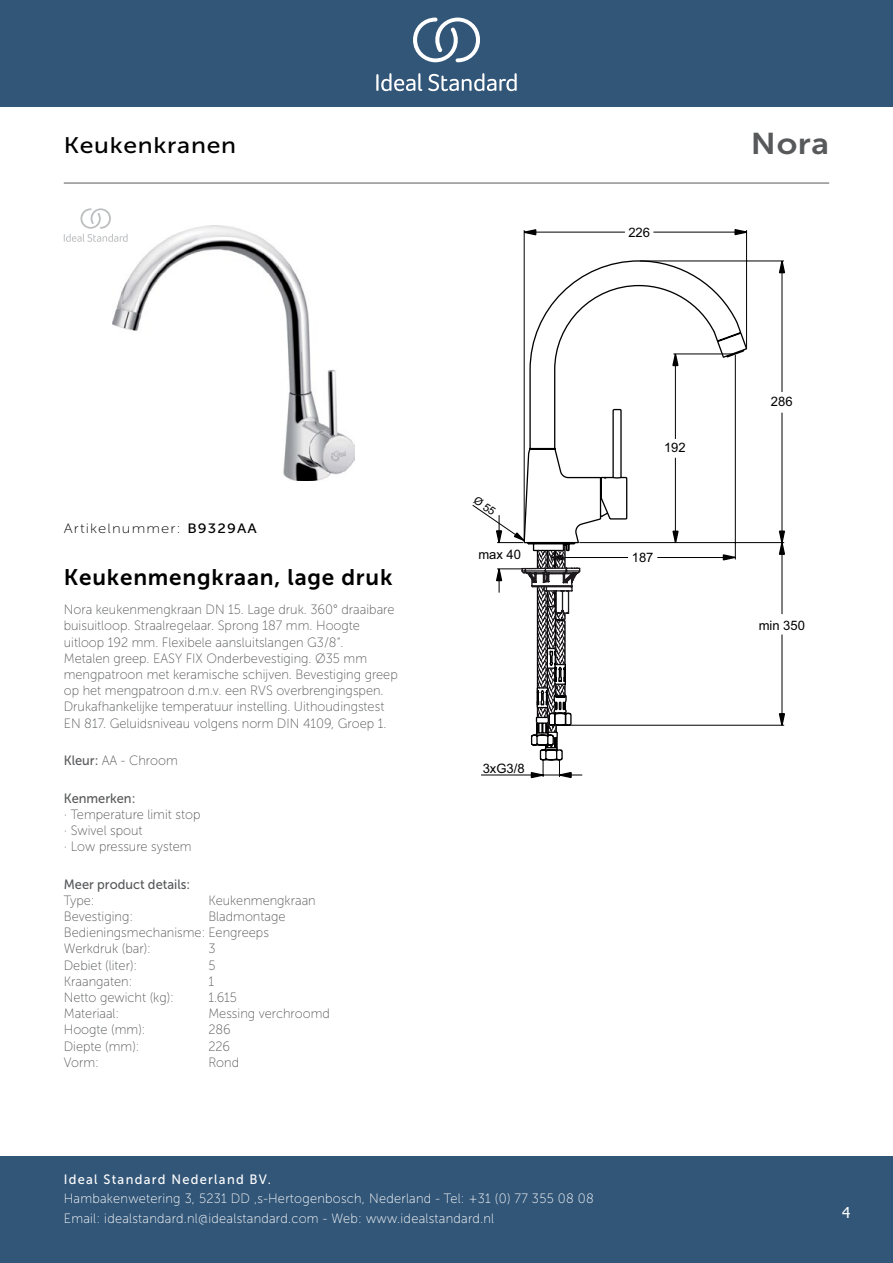
<style>
.page{position:relative;width:893px;height:1263px;background:#fff}
.page>*{position:absolute;margin:0;border:0;box-sizing:border-box;transform-origin:0 0}
.t1{font:30px "Museo Sans 700";color:#58595b;scale:1.1 1}
.t2{font:22.5px "Museo Sans 700";letter-spacing:.035em;color:#000}
.t3{font:22.5px "Museo Sans 500";letter-spacing:.03em;color:#000;scale:1.1 1}
.t4{font:15px "Tahoma";color:#fff}
.t5{font:13.5px/16.2px "Museo Sans 100";color:#58595b;scale:.95 1}
.t6{font:13.5px/19.5px "Museo Sans 100";letter-spacing:.02em;color:#fff;scale:.95 1}
.t7{font:13.5px "Museo Sans 500";color:#58595b;scale:.95 1}
.t8{font:13.5px "Museo Sans 500";letter-spacing:.1em;color:#fff;scale:.95 1}
.t9{font:13.5px "Museo Sans 100";letter-spacing:.075em;color:#000;scale:1.1 1}
.t10{font:13.05px "Arial";color:#000}
.s1{font-family:"Museo Sans 500"}
</style>
<div class="page">
<div style="left:0;top:1157px;width:893px;height:106px;background:#325678"></div>
<div style="left:0;top:0;width:893px;height:107px;background:#325678"></div>
<svg style="left:428px;top:73px;width:89px;height:18px"></svg>
<svg style="left:376px;top:73px;width:46px;height:18px"></svg>
<svg style="left:413px;top:18px;width:67px;height:44px"></svg>
<hr style="left:64px;top:183px;width:765px;height:1px;background:#58595b">
<img style="left:113px;top:225px;width:242px;height:255px">
<hr style="left:524px;top:232px;width:101px;height:1px;background:#000">
<hr style="left:653px;top:232px;width:94px;height:1px;background:#000">
<hr style="left:640px;top:261px;width:144px;height:1px;background:#000">
<hr style="left:782px;top:634px;width:1px;height:91px;background:#000">
<hr style="left:782px;top:413px;width:1px;height:201px;background:#000">
<hr style="left:782px;top:261px;width:1px;height:131px;background:#000">
<hr style="left:746px;top:230px;width:1px;height:118px;background:#000">
<hr style="left:579px;top:542px;width:205px;height:1px;background:#000">
<hr style="left:524px;top:230px;width:1px;height:312px;background:#000">
<hr style="left:570px;top:725px;width:214px;height:1px;background:#000">
<hr style="left:481px;top:775px;width:101px;height:1px;background:#000">
<svg style="left:523px;top:260px;width:225px;height:501px"></svg>
<svg style="left:671px;top:352px;width:8px;height:15px"></svg>
<svg style="left:671px;top:530px;width:9px;height:14px"></svg>
<svg style="left:722px;top:553px;width:14px;height:8px"></svg>
<svg style="left:778px;top:260px;width:8px;height:14px"></svg>
<svg style="left:778px;top:530px;width:7px;height:25px"></svg>
<svg style="left:778px;top:712px;width:7px;height:14px"></svg>
<svg style="left:530px;top:760px;width:14px;height:18px"></svg>
<svg style="left:558px;top:759px;width:14px;height:19px"></svg>
<svg style="left:523px;top:229px;width:14px;height:7px"></svg>
<svg style="left:734px;top:229px;width:14px;height:7px"></svg>
<svg style="left:64px;top:208px;width:64px;height:34px"></svg>
<svg style="left:472px;top:496px;width:109px;height:236px"></svg>
<h2 class="t3" style="left:64px;top:133px;width:158px">Keukenkranen</h2>
<h1 class="t1" style="left:751px;top:127px;width:73px">Nora</h1>
<p class="t10" style="left:628px;top:223px;width:23px">226</p>
<p class="t9" style="left:64px;top:521px;width:177px">Artikelnummer: <span class="s1">B9329AA</span></p>
<h2 class="t2" style="left:64px;top:565px;width:330px">Keukenmengkraan, lage druk</h2>
<p class="t5" style="left:64px;top:602px;width:353px">Nora keukenmengkraan DN 15. Lage druk. 360° draaibare buisuitloop. Straalregelaar. Sprong 187 mm. Hoogte uitloop 192 mm. Flexibele aansluitslangen G3/8“.<br>Metalen greep. EASY FIX Onderbevestiging. Ø35 mm mengpatroon met keramische schijven. Bevestiging greep op het mengpatroon d.m.v. een RVS overbrengingspen.<br>Drukafhankelijke temperatuur instelling. Uithoudingstest EN 817. Geluidsniveau volgens norm DIN 4109, Groep 1.</p>
<p class="t5" style="left:64px;top:752px;width:122px"><span class="s1">Kleur:</span> AA - Chroom</p>
<p class="t7" style="left:64px;top:790px;width:77px">Kenmerken:</p>
<p class="t5" style="left:64px;top:806px;width:145px">· Temperature limit stop · Swivel spout<br>· Low pressure system</p>
<p class="t7" style="left:64px;top:876px;width:135px">Meer product details:</p>
<p class="t5" style="left:64px;top:892px;width:34px">Type:</p>
<p class="t5" style="left:208px;top:892px;width:115px">Keukenmengkraan</p>
<p class="t5" style="left:64px;top:908px;width:74px">Bevestiging:</p>
<p class="t5" style="left:64px;top:908px;width:235px;text-indent:145px">Bladmontage<br>Bedieningsmechanisme: Eengreeps<br>Werkdruk (bar):</p>
<p class="t5" style="left:208px;top:941px;width:9px">3</p>
<p class="t5" style="left:64px;top:957px;width:79px">Debiet (liter):</p>
<p class="t5" style="left:208px;top:957px;width:9px">5</p>
<p class="t5" style="left:64px;top:973px;width:74px">Kraangaten:</p>
<p class="t5" style="left:208px;top:973px;width:7px">1</p>
<p class="t5" style="left:64px;top:989px;width:118px">Netto gewicht (kg):</p>
<p class="t5" style="left:208px;top:989px;width:32px">1.615</p>
<p class="t5" style="left:64px;top:1006px;width:60px">Materiaal:</p>
<p class="t5" style="left:208px;top:1006px;width:129px">Messing verchroomd</p>
<p class="t5" style="left:64px;top:1022px;width:88px">Hoogte (mm):</p>
<p class="t5" style="left:208px;top:1022px;width:25px">286</p>
<p class="t5" style="left:64px;top:1038px;width:81px">Diepte (mm):</p>
<p class="t5" style="left:208px;top:1038px;width:25px">226</p>
<p class="t5" style="left:64px;top:1054px;width:39px">Vorm:</p>
<p class="t5" style="left:208px;top:1054px;width:34px">Rond</p>
<p class="t10" style="left:478px;top:546px;width:44px">max 40</p>
<p class="t10" style="left:483px;top:760px;width:44px">3xG3/8</p>
<p class="t10" style="left:664px;top:439px;width:23px">192</p>
<p class="t10" style="left:632px;top:549px;width:23px">187</p>
<p class="t8" style="left:64px;top:1172px;width:220px">Ideal Standard Nederland BV.</p>
<p class="t6" style="left:64px;top:1189px;width:559px">Hambakenwetering 3, 5231 DD ‚s-Hertogenbosch, Nederland - Tel: +31 (0) 77 355 08 08<br>Email: idealstandard.nl@idealstandard.com - Web: www.idealstandard.nl</p>
<p class="t10" style="left:771px;top:393px;width:23px">286</p>
<p class="t10" style="left:759px;top:616px;width:48px">min 350</p>
<p class="t4" style="left:842px;top:1203px;width:10px">4</p>
</div>
